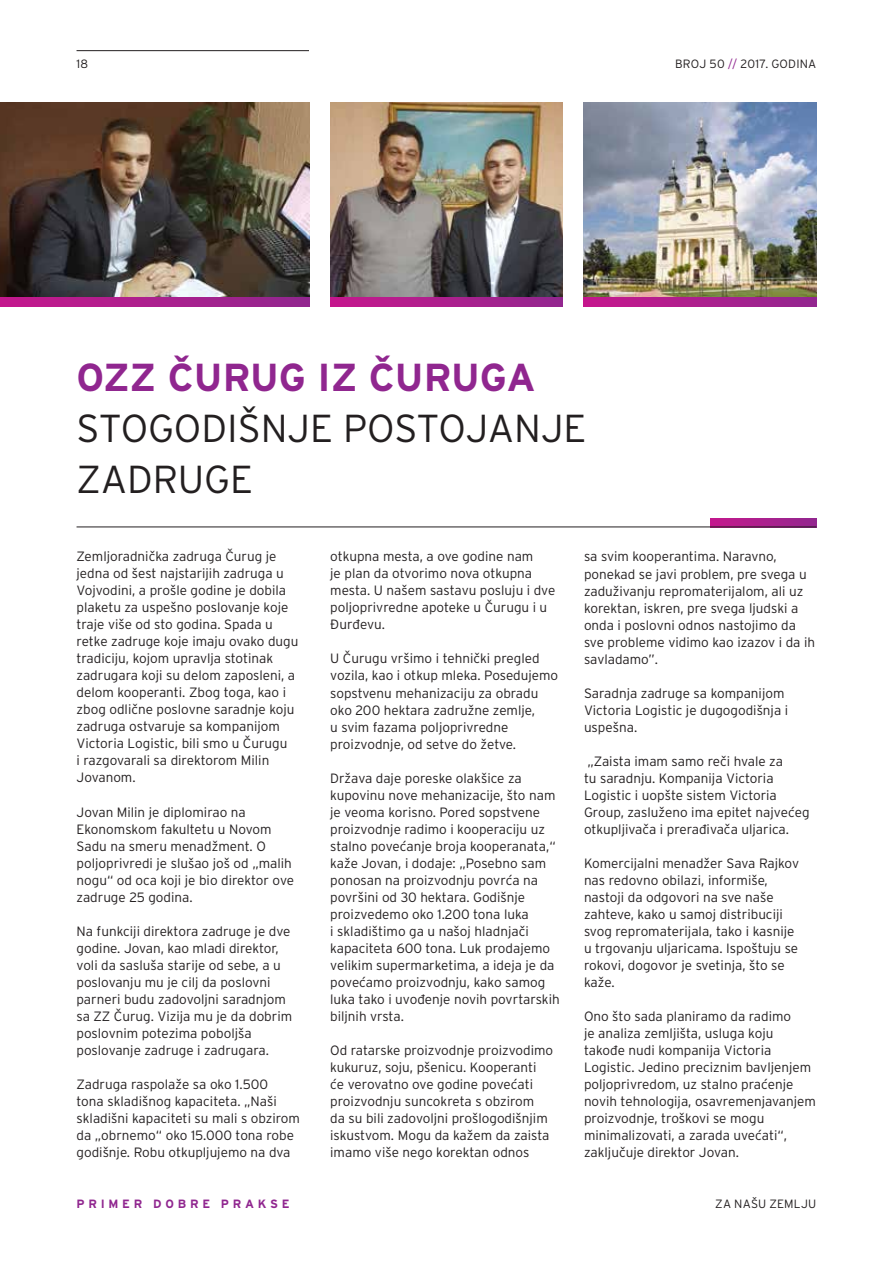
<style>
.page{position:relative;width:893px;height:1263px;background:#fff}
.page>*{position:absolute;margin:0;border:0;box-sizing:border-box;transform-origin:0 0}
.t1{font:300 39px/51px "Interstate Yu";color:#231f20}
.t2{font:700 39px "Interstate Yu";color:#90268f}
.t3{font:300 13.5px/17px "Interstate Yu";color:#231f20}
.t4{font:300 12px "Interstate Yu";letter-spacing:.02em;color:#231f20}
.t5{font:700 12px "Interstate Yu";letter-spacing:.31em;color:#90268f}
.s1{color:#90268f}
</style>
<div class="page">
<hr style="left:77px;top:50px;width:232px;height:1px;background:#231f20">
<svg style="left:711px;top:519px;width:105px;height:7px"></svg>
<hr style="left:77px;top:526px;width:739px;height:1px;background:#231f20">
<img style="left:0;top:102px;width:309px;height:196px">
<img style="left:330px;top:102px;width:233px;height:196px">
<img style="left:584px;top:102px;width:232px;height:196px">
<svg style="left:330px;top:298px;width:233px;height:8px;background:#ac1f8d"></svg>
<svg style="left:584px;top:298px;width:232px;height:8px;background:#ac1f8d"></svg>
<svg style="left:0;top:298px;width:309px;height:8px;background:#ab1f8d"></svg>
<p class="t4" style="left:77px;top:57px;width:13px">18</p>
<p class="t4" style="left:675px;top:57px;width:143px">BROJ 50 <span class="s1">//</span> 2017. GODINA</p>
<h1 class="t2" style="left:77px;top:356px;width:461px">OZZ ČURUG IZ ČURUGA</h1>
<h1 class="t1" style="left:77px;top:403px;width:511px">STOGODIŠNJE POSTOJANJE<br>ZADRUGE</h1>
<p class="t3" style="left:77px;top:548px;width:223px">Zemljoradnička zadruga Čurug je jedna od šest najstarijih zadruga u Vojvodini, a prošle godine je dobila plaketu za uspešno poslovanje koje traje više od sto godina. Spada u retke zadruge koje imaju ovako dugu tradiciju, kojom upravlja stotinak zadrugara koji su delom zaposleni, a delom kooperanti. Zbog toga, kao i zbog odlične poslovne saradnje koju zadruga ostvaruje sa kompanijom Victoria Logistic, bili smo u Čurugu<br>i razgovarali sa direktorom Milin Jovanom.</p>
<p class="t3" style="left:77px;top:803px;width:219px">Jovan Milin je diplomirao na<br>Ekonomskom fakultetu u Novom<br>Sadu na smeru menadžment. O poljoprivredi je slušao još od „malih nogu“ od oca koji je bio direktor ove zadruge 25 godina.</p>
<p class="t3" style="left:77px;top:922px;width:217px">Na funkciji direktora zadruge je dve godine. Jovan, kao mladi direktor, voli da sasluša starije od sebe, a u poslovanju mu je cilj da poslovni parneri budu zadovoljni saradnjom sa ZZ Čurug. Vizija mu je da dobrim poslovnim potezima poboljša poslovanje zadruge i zadrugara.</p>
<p class="t3" style="left:77px;top:1075px;width:225px">Zadruga raspolaže sa oko 1.500<br>tona skladišnog kapaciteta. „Naši skladišni kapaciteti su mali s obzirom da „obrnemo“ oko 15.000 tona robe godišnje. Robu otkupljujemo na dva</p>
<p class="t3" style="left:330px;top:548px;width:227px">otkupna mesta, a ove godine nam<br>je plan da otvorimo nova otkupna mesta. U našem sastavu posluju i dve poljoprivredne apoteke u Čurugu i u<br>Đurđevu.</p>
<p class="t3" style="left:330px;top:650px;width:229px">U Čurugu vršimo i tehnički pregled vozila, kao i otkup mleka. Posedujemo sopstvenu mehanizaciju za obradu oko 200 hektara zadružne zemlje,<br>u svim fazama poljoprivredne proizvodnje, od setve do žetve.</p>
<p class="t3" style="left:330px;top:769px;width:231px">Država daje poreske olakšice za kupovinu nove mehanizacije, što nam je veoma korisno. Pored sopstvene proizvodnje radimo i kooperaciju uz stalno povećanje broja kooperanata,“ kaže Jovan, i dodaje: „Posebno sam ponosan na proizvodnju povrća na površini od 30 hektara. Godišnje proizvedemo oko 1.200 tona luka<br>i skladištimo ga u našoj hladnjači kapaciteta 600 tona. Luk prodajemo velikim supermarketima, a ideja je da povećamo proizvodnju, kako samog luka tako i uvođenje novih povrtarskih biljnih vrsta.</p>
<p class="t3" style="left:330px;top:1041px;width:224px">Od ratarske proizvodnje proizvodimo kukuruz, soju, pšenicu. Kooperanti će verovatno ove godine povećati proizvodnju suncokreta s obzirom<br>da su bili zadovoljni prošlogodišnjim iskustvom. Mogu da kažem da zaista imamo više nego korektan odnos</p>
<p class="t3" style="left:584px;top:548px;width:233px">sa svim kooperantima. Naravno, ponekad se javi problem, pre svega u zaduživanju repromaterijalom, ali uz korektan, iskren, pre svega ljudski a onda i poslovni odnos nastojimo da sve probleme vidimo kao izazov i da ih savladamo”.</p>
<p class="t3" style="left:584px;top:684px;width:206px">Saradnja zadruge sa kompanijom<br>Victoria Logistic je dugogodišnja i uspešna.</p>
<p class="t3" style="left:584px;top:752px;width:227px">„Zaista imam samo reči hvale za<br>tu saradnju. Kompanija Victoria Logistic i uopšte sistem Victoria Group, zasluženo ima epitet najvećeg otkupljivača i prerađivača uljarica.</p>
<p class="t3" style="left:584px;top:854px;width:217px">Komercijalni menadžer Sava Rajkov nas redovno obilazi, informiše, nastoji da odgovori na sve naše zahteve, kako u samoj distribuciji svog repromaterijala, tako i kasnije u trgovanju uljaricama. Ispoštuju se rokovi, dogovor je svetinja, što se kaže.</p>
<p class="t3" style="left:584px;top:1007px;width:233px">Ono što sada planiramo da radimo<br>je analiza zemljišta, usluga koju takođe nudi kompanija Victoria Logistic. Jedino preciznim bavljenjem poljoprivredom, uz stalno praćenje novih tehnologija, osavremenjavanjem proizvodnje, troškovi se mogu minimalizovati, a zarada uvećati“, zaključuje direktor Jovan.</p>
<p class="t5" style="left:77px;top:1197px;width:215px">PRIMER DOBRE PRAKSE</p>
<p class="t4" style="left:715px;top:1197px;width:103px">ZA NAŠU ZEMLJU</p>
</div>
